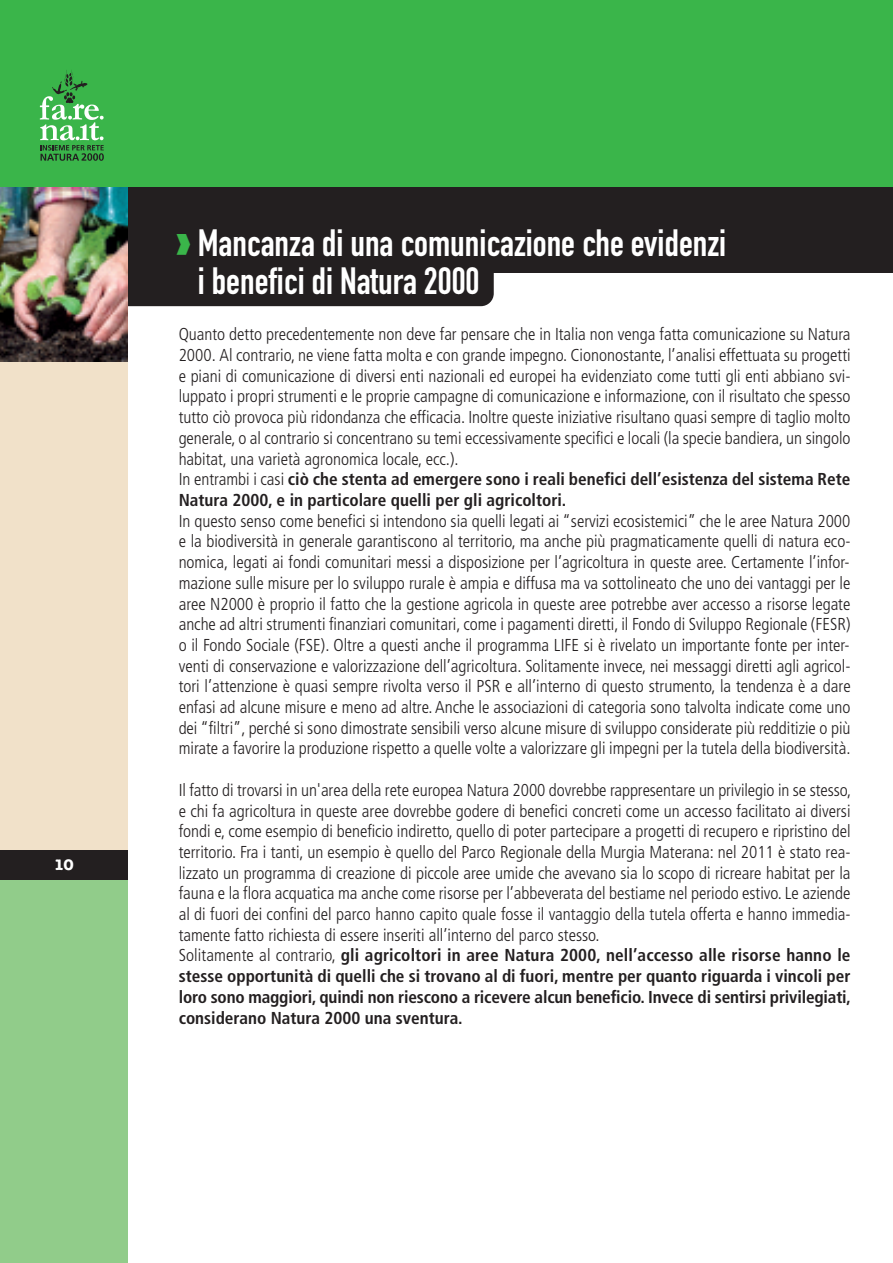
<style>
.page{position:relative;width:893px;height:1263px;background:#fff}
.page>*{position:absolute;margin:0;border:0;box-sizing:border-box;transform-origin:0 0}
.t1{font:37.5px/37.5px "DIN Engschrift Alternate";color:#fff}
.t2{font:300 condensed 17.25px/20.7px "Frutiger";color:#231f20}
.t3{font:700 15.75px "American Typewriter";color:#fff}
.s1{font-weight:700}
</style>
<div class="page">
<div style="left:111px;top:225px;width:383px;height:81px;background:#231f20;border-radius:13px"></div>
<div style="left:120px;top:183px;width:773px;height:89px;background:#231f20"></div>
<div style="left:0;top:0;width:128px;height:1263px;background:#f1e1c9"></div>
<img style="left:0;top:187px;width:128px;height:174px">
<div style="left:0;top:850px;width:128px;height:413px;background:#91cc8a"></div>
<div style="left:0;top:850px;width:128px;height:30px;background:#231f20"></div>
<div style="left:0;top:0;width:893px;height:187px;background:#3ab54a"></div>
<svg style="left:40px;top:70px;width:64px;height:91px"></svg>
<p class="t3" style="left:54px;top:851px;width:21px">10</p>
<h1 class="t1" style="left:198px;top:228px;width:530px">Mancanza di una comunicazione che evidenzi i benefici di Natura 2000</h1>
<p class="t2" style="left:179px;top:325px;width:673px">Quanto detto precedentemente non deve far pensare che in Italia non venga fatta comunicazione su Natura 2000. Al contrario, ne viene fatta molta e con grande impegno. Ciononostante, l’analisi effettuata su progetti e piani di comunicazione di diversi enti nazionali ed europei ha evidenziato come tutti gli enti abbiano svi&shy;luppato i propri strumenti e le proprie campagne di comunicazione e informazione, con il risultato che spesso tutto ciò provoca più ridondanza che efficacia. Inoltre queste iniziative risultano quasi sempre di taglio molto generale, o al contrario si concentrano su temi eccessivamente specifici e locali (la specie bandiera, un singolo habitat, una varietà agronomica locale, ecc.).<br>In entrambi i casi <span class="s1">ciò che stenta ad emergere sono i reali benefici dell’esistenza del sistema Rete Natura 2000, e in particolare quelli per gli agricoltori.</span></p>
<p class="t2" style="left:179px;top:512px;width:673px;text-align:justify">In questo senso come benefici si intendono sia quelli legati ai “servizi ecosistemici” che le aree Natura 2000 e la biodiversità in generale garantiscono al territorio, ma anche più pragmaticamente quelli di natura eco&shy;nomica, legati ai fondi comunitari messi a disposizione per l’agricoltura in queste aree. Certamente l’infor&shy;mazione sulle misure per lo sviluppo rurale è ampia e diffusa ma va sottolineato che uno dei vantaggi per le aree N2000 è proprio il fatto che la gestione agricola in queste aree potrebbe aver accesso a risorse legate anche ad altri strumenti finanziari comunitari, come i pagamenti diretti, il Fondo di Sviluppo Regionale (FESR) o il Fondo Sociale (FSE). Oltre a questi anche il programma LIFE si è rivelato un importante fonte per inter&shy;venti di conservazione e valorizzazione dell’agricoltura. Solitamente invece, nei messaggi diretti agli agricol&shy;tori l’attenzione è quasi sempre rivolta verso il PSR e all’interno di questo strumento, la tendenza è a dare enfasi ad alcune misure e meno ad altre. Anche le associazioni di categoria sono talvolta indicate come uno dei “filtri”, perché si sono dimostrate sensibili verso alcune misure di sviluppo considerate più redditizie o più mirate a favorire la produzione rispetto a quelle volte a valorizzare gli impegni per la tutela della biodiversità.</p>
<p class="t2" style="left:179px;top:781px;width:674px">Il fatto di trovarsi in un'area della rete europea Natura 2000 dovrebbe rappresentare un privilegio in se stesso, e chi fa agricoltura in queste aree dovrebbe godere di benefici concreti come un accesso facilitato ai diversi fondi e, come esempio di beneficio indiretto, quello di poter partecipare a progetti di recupero e ripristino del territorio. Fra i tanti, un esempio è quello del Parco Regionale della Murgia Materana: nel 2011 è stato rea&shy;lizzato un programma di creazione di piccole aree umide che avevano sia lo scopo di ricreare habitat per la fauna e la flora acquatica ma anche come risorse per l’abbeverata del bestiame nel periodo estivo. Le aziende al di fuori dei confini del parco hanno capito quale fosse il vantaggio della tutela offerta e hanno immedia&shy;tamente fatto richiesta di essere inseriti all’interno del parco stesso.<br>Solitamente al contrario, <span class="s1">gli agricoltori in aree Natura 2000, nell’accesso alle risorse hanno le stesse opportunità di quelli che si trovano al di fuori, mentre per quanto riguarda i vincoli per loro sono maggiori, quindi non riescono a ricevere alcun beneficio. Invece di sentirsi privilegiati, considerano Natura 2000 una sventura.</span></p>
</div>
